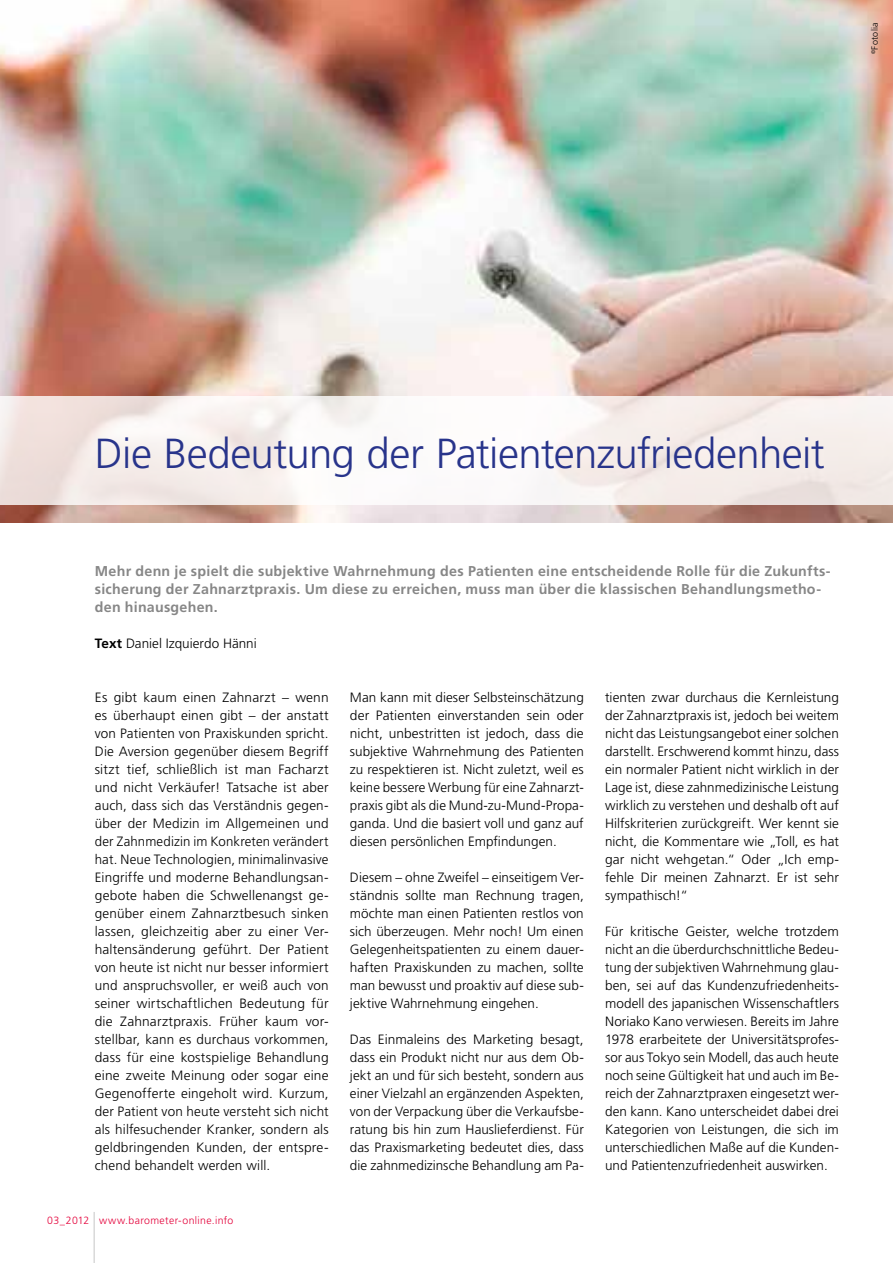
<style>
.page{position:relative;width:893px;height:1263px;background:#fff}
.page>*{position:absolute;margin:0;border:0;box-sizing:border-box;transform-origin:0 0}
.t1{font:300 42px "Frutiger LT Std";letter-spacing:-.015em;color:#28348b}
.t2{font:700 14.25px/18px "Frutiger LT Std";letter-spacing:.015em;color:#878787}
.t3{font:300 13.5px/18px "Frutiger LT Std";letter-spacing:.005em;color:#000;text-align:justify}
.t4{font:300 10.5px "Frutiger LT Std";letter-spacing:.03em;color:#e4003a}
.t5{font:300 9px "Frutiger LT Std";letter-spacing:.03em;color:#000}
.s1{font-weight:700}
</style>
<div class="page">
<hr style="left:94px;top:1212px;width:1px;height:51px;background:#c6c6c6">
<img style="left:0;top:0;width:893px;height:522px">
<svg style="left:0;top:396px;width:893px;height:108px;fill:#f6efec"></svg>
<p class="t5" style="left:870px;top:54px;width:33px;rotate:-90deg"><sup>©</sup>Fotolia</p>
<h1 class="t1" style="left:95px;top:430px;width:731px">Die Bedeutung der Patientenzufriedenheit</h1>
<p class="t2" style="left:95px;top:562px;width:737px">Mehr denn je spielt die subjektive Wahrnehmung des Patienten eine entscheidende Rolle für die Zukunfts&shy;sicherung der Zahnarztpraxis. Um diese zu erreichen, muss man über die klassischen Behandlungsmetho&shy;den hinausgehen.</p>
<p class="t3" style="left:95px;top:635px;width:163px"><span class="s1">Text</span> Daniel Izquierdo Hänni</p>
<p class="t3" style="left:95px;top:689px;width:235px">Es gibt kaum einen Zahnarzt – wenn es überhaupt einen gibt – der anstatt von Patienten von Praxiskunden spricht.<br>Die Aversion gegenüber diesem Begriff sitzt tief, schließlich ist man Facharzt und nicht Verkäufer! Tatsache ist aber auch, dass sich das Verständnis gegen&shy;über der Medizin im Allgemeinen und der Zahnmedizin im Konkreten verändert hat. Neue Technologien, minimalinvasive Eingriffe und moderne Behandlungsan&shy;gebote haben die Schwellenangst ge&shy;genüber einem Zahnarztbesuch sinken lassen, gleichzeitig aber zu einer Ver&shy;haltensänderung geführt. Der Patient von heute ist nicht nur besser informiert und anspruchsvoller, er weiß auch von seiner wirtschaftlichen Bedeutung für die Zahnarztpraxis. Früher kaum vor&shy;stellbar, kann es durchaus vorkommen, dass für eine kostspielige Behandlung eine zweite Meinung oder sogar eine Gegenofferte eingeholt wird. Kurzum, der Patient von heute versteht sich nicht als hilfesuchender Kranker, sondern als geldbringenden Kunden, der entspre&shy;chend behandelt werden will.</p>
<p class="t3" style="left:350px;top:689px;width:235px">Man kann mit dieser Selbsteinschätzung der Patienten einverstanden sein oder nicht, unbestritten ist jedoch, dass die subjektive Wahrnehmung des Patienten zu respektieren ist. Nicht zuletzt, weil es keine bessere Werbung für eine Zahnarzt&shy;praxis gibt als die Mund-zu-Mund-Propa&shy;ganda. Und die basiert voll und ganz auf diesen persönlichen Empfindungen.</p>
<p class="t3" style="left:350px;top:869px;width:235px">Diesem – ohne Zweifel – einseitigem Ver&shy;ständnis sollte man Rechnung tragen, möchte man einen Patienten restlos von sich überzeugen. Mehr noch! Um einen Gelegenheitspatienten zu einem dauer&shy;haften Praxiskunden zu machen, sollte man bewusst und proaktiv auf diese sub&shy;jektive Wahrnehmung eingehen.</p>
<p class="t3" style="left:350px;top:1031px;width:235px">Das Einmaleins des Marketing besagt, dass ein Produkt nicht nur aus dem Ob&shy;jekt an und für sich besteht, sondern aus einer Vielzahl an ergänzenden Aspekten, von der Verpackung über die Verkaufsbe&shy;ratung bis hin zum Hauslieferdienst. Für das Praxismarketing bedeutet dies, dass die zahnmedizinsche Behandlung am Pa-</p>
<p class="t4" style="left:47px;top:1214px;width:188px">03_2012 www.barometer-online.info</p>
<p class="t3" style="left:605px;top:689px;width:235px">tienten zwar durchaus die Kernleistung der Zahnarztpraxis ist, jedoch bei weitem nicht das Leistungsangebot einer solchen darstellt. Erschwerend kommt hinzu, dass ein normaler Patient nicht wirklich in der Lage ist, diese zahnmedizinische Leistung wirklich zu verstehen und deshalb oft auf Hilfskriterien zurückgreift. Wer kennt sie nicht, die Kommentare wie „Toll, es hat gar nicht wehgetan.“ Oder „Ich emp&shy;fehle Dir meinen Zahnarzt. Er ist sehr sympathisch!“</p>
<p class="t3" style="left:605px;top:923px;width:235px">Für kritische Geister, welche trotzdem nicht an die überdurchschnittliche Bedeu&shy;tung der subjektiven Wahrnehmung glau&shy;ben, sei auf das Kundenzufriedenheits&shy;modell des japanischen Wissenschaftlers Noriako Kano verwiesen. Bereits im Jahre 1978 erarbeitete der Universitätsprofes&shy;sor aus Tokyo sein Modell, das auch heute noch seine Gültigkeit hat und auch im Be&shy;reich der Zahnarztpraxen eingesetzt wer&shy;den kann. Kano unterscheidet dabei drei Kategorien von Leistungen, die sich im unterschiedlichen Maße auf die Kunden&shy;und Patientenzufriedenheit auswirken.</p>
</div>
